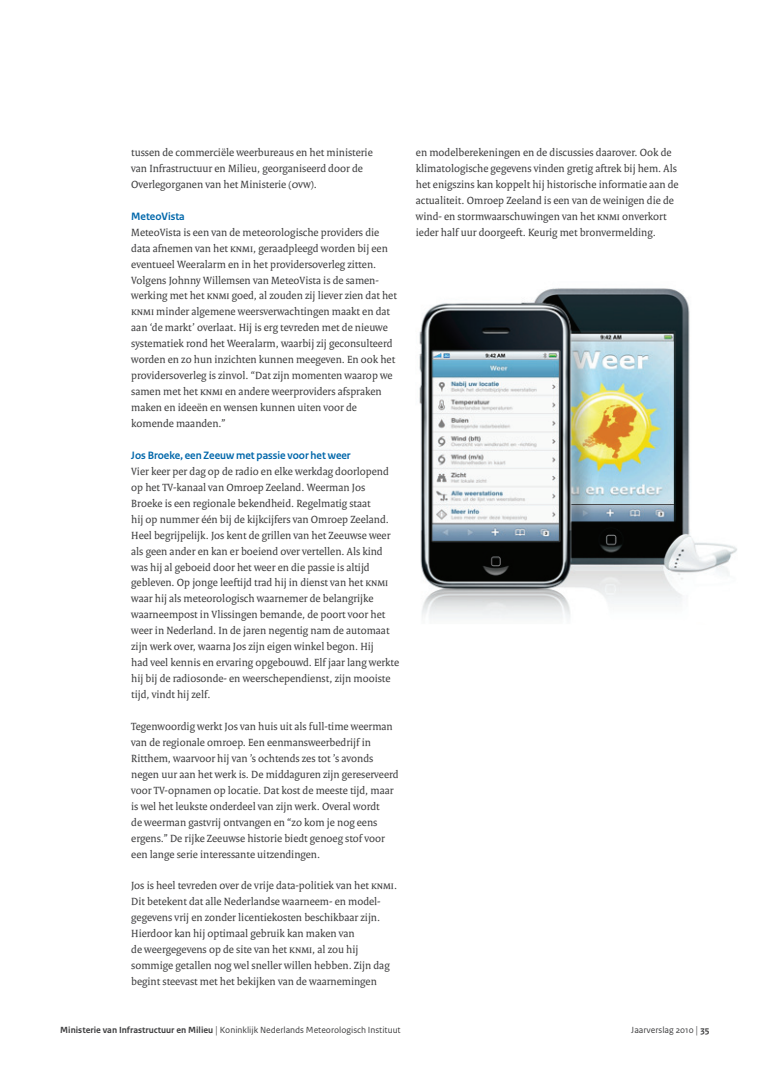
<style>
.page{position:relative;width:784px;height:1088px;background:#fff}
.page>*{position:absolute;margin:0;border:0;box-sizing:border-box;transform-origin:0 0}
.t1{font:11.25px/16px "Rijksoverheid Serif";color:#3e3e3f}
.t2{font:700 11.25px "Rijksoverheid Sans Heading";color:#0067aa}
.t3{font:9.38px "Rijksoverheid Sans Text";color:#3e3e3f}
.s1{font-weight:700}
.s2{font-family:"Rijksoverheid Serif"}
</style>
<div class="page">
<img style="left:419px;top:288px;width:318px;height:331px">
<p class="t1" style="left:131px;top:144px;width:243px">tussen de commerciële weerbureaus en het ministerie van Infrastructuur en Milieu, georganiseerd door de<br>Overlegorganen van het Ministerie (OVW).</p>
<p class="t2" style="left:131px;top:210px;width:55px">MeteoVista</p>
<p class="t1" style="left:131px;top:224px;width:267px">MeteoVista is een van de meteorologische providers die data afnemen van het KNMI, geraadpleegd worden bij een eventueel Weeralarm en in het providersoverleg zitten.<br>Volgens Johnny Willemsen van MeteoVista is de samen&shy;werking met het KNMI goed, al zouden zij liever zien dat het KNMI minder algemene weersverwachtingen maakt en dat aan ‘de markt’ overlaat. Hij is erg tevreden met de nieuwe systematiek rond het Weeralarm, waarbij zij geconsulteerd worden en zo hun inzichten kunnen meegeven. En ook het providersoverleg is zinvol. “Dat zijn momenten waarop we samen met het KNMI en andere weerproviders afspraken maken en ideeën en wensen kunnen uiten voor de komende maanden.”</p>
<p class="t2" style="left:131px;top:449px;width:221px">Jos Broeke, een Zeeuw met passie voor het weer</p>
<p class="t1" style="left:131px;top:463px;width:269px">Vier keer per dag op de radio en elke werkdag doorlopend op het TV-kanaal van Omroep Zeeland. Weerman Jos Broeke is een regionale bekendheid. Regelmatig staat<br>hij op nummer één bij de kijkcijfers van Omroep Zeeland.<br>Heel begrijpelijk. Jos kent de grillen van het Zeeuwse weer als geen ander en kan er boeiend over vertellen. Als kind was hij al geboeid door het weer en die passie is altijd gebleven. Op jonge leeftijd trad hij in dienst van het KNMI waar hij als meteorologisch waarnemer de belangrijke waarneempost in Vlissingen bemande, de poort voor het weer in Nederland. In de jaren negentig nam de automaat zijn werk over, waarna Jos zijn eigen winkel begon. Hij<br>had veel kennis en ervaring opgebouwd. Elf jaar lang werkte hij bij de radiosonde- en weerschependienst, zijn mooiste tijd, vindt hij zelf.</p>
<p class="t1" style="left:131px;top:718px;width:269px">Tegenwoordig werkt Jos van huis uit als full-time weerman van de regionale omroep. Een eenmansweerbedrijf in Ritthem, waarvoor hij van ’s ochtends zes tot ’s avonds negen uur aan het werk is. De middaguren zijn gereserveerd voor TV-opnamen op locatie. Dat kost de meeste tijd, maar is wel het leukste onderdeel van zijn werk. Overal wordt<br>de weerman gastvrij ontvangen en “zo kom je nog eens ergens.” De rijke Zeeuwse historie biedt genoeg stof voor een lange serie interessante uitzendingen.</p>
<p class="t1" style="left:131px;top:878px;width:267px">Jos is heel tevreden over de vrije data-politiek van het KNMI.<br>Dit betekent dat alle Nederlandse waarneem- en model&shy;gegevens vrij en zonder licentiekosten beschikbaar zijn.<br>Hierdoor kan hij optimaal gebruik kan maken van<br>de weergegevens op de site van het KNMI, al zou hij sommige getallen nog wel sneller willen hebben. Zijn dag begint steevast met het bekijken van de waarnemingen</p>
<p class="t1" style="left:415px;top:144px;width:264px">en modelberekeningen en de discussies daarover. Ook de klimatologische gegevens vinden gretig aftrek bij hem. Als het enigszins kan koppelt hij historische informatie aan de actualiteit. Omroep Zeeland is een van de weinigen die de wind- en stormwaarschuwingen van het KNMI onverkort ieder half uur doorgeeft. Keurig met bronvermelding.</p>
<p class="t3" style="left:60px;top:1025px;width:342px"><span class="s1">Ministerie van Infrastructuur en Milieu</span> <span class="s2">|</span> Koninklijk Nederlands Meteorologisch Instituut</p>
<p class="t3" style="left:631px;top:1025px;width:80px">Jaarverslag 2010 <span class="s2">|</span> <span class="s1">35</span></p>
</div>
